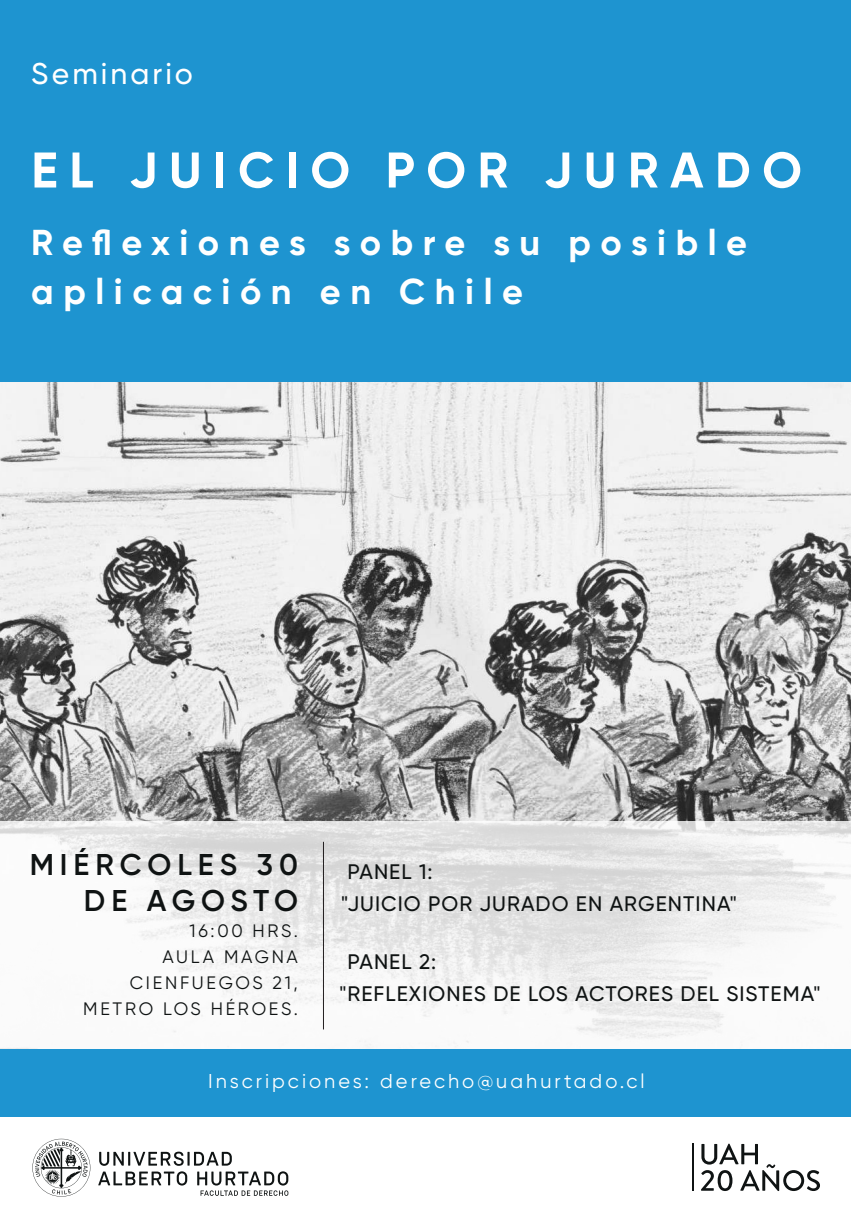
<style>
.page{position:relative;width:851px;height:1219px;background:#fff}
.page>*{position:absolute;margin:0;border:0;box-sizing:border-box;transform-origin:0 0}
.t1{font:700 50px "Gilroy";letter-spacing:.23em;color:#fff}
.t2{font:700 36px/49px "Gilroy";letter-spacing:.265em;color:#fff}
.t3{font:600 30px/36px "Gilroy";letter-spacing:.2em;color:#0f1313;text-align:right}
.t4{font:500 30px "Gilroy";letter-spacing:.1em;color:#fff}
.t5{font:500 21px/32px "Gilroy";letter-spacing:.05em;color:#0f1313}
.t6{font:20px "Gilroy";letter-spacing:.15em;color:#fff}
.t7{font:18px/26px "Gilroy";letter-spacing:.15em;color:#0f1313;text-align:right}
</style>
<div class="page">
<img style="left:0;top:381px;width:850px;height:440px">
<svg style="left:0;top:821px;width:850px;height:228px;fill:#f4f4f4"></svg>
<div style="left:0;top:0;width:850px;height:381px;background:#1e94d0"></div>
<svg style="left:32px;top:1139px;width:58px;height:58px"></svg>
<svg style="left:98px;top:1152px;width:190px;height:44px"></svg>
<svg style="left:701px;top:1144px;width:118px;height:47px"></svg>
<hr style="left:691px;top:1144px;width:2px;height:47px;background:#0f1313">
<div style="left:0;top:1049px;width:850px;height:68px;background:#1e94d0"></div>
<hr style="left:323px;top:842px;width:1px;height:187px;background:#231f20">
<h3 class="t4" style="left:31px;top:55px;width:163px">Seminario</h3>
<h1 class="t1" style="left:31px;top:139px;width:772px">EL JUICIO POR JURADO</h1>
<h2 class="t2" style="left:31px;top:217px;width:717px">Reflexiones sobre su posible aplicación en Chile</h2>
<h3 class="t3" style="left:30px;top:846px;width:270px">MIÉRCOLES 30<br>DE AGOSTO</h3>
<p class="t7" style="left:83px;top:917px;width:216px">16:00 HRS.<br>AULA MAGNA<br>CIENFUEGOS 21,<br>METRO LOS HÉROES.</p>
<p class="t5" style="left:341px;top:856px;width:397px;text-indent:6px">PANEL 1:<br>"JUICIO POR JURADO EN ARGENTINA"</p>
<p class="t5" style="left:339px;top:946px;width:482px;text-indent:8px">PANEL 2:<br>"REFLEXIONES DE LOS ACTORES DEL SISTEMA"</p>
<p class="t6" style="left:208px;top:1069px;width:438px">Inscripciones: derecho@uahurtado.cl</p>
</div>
